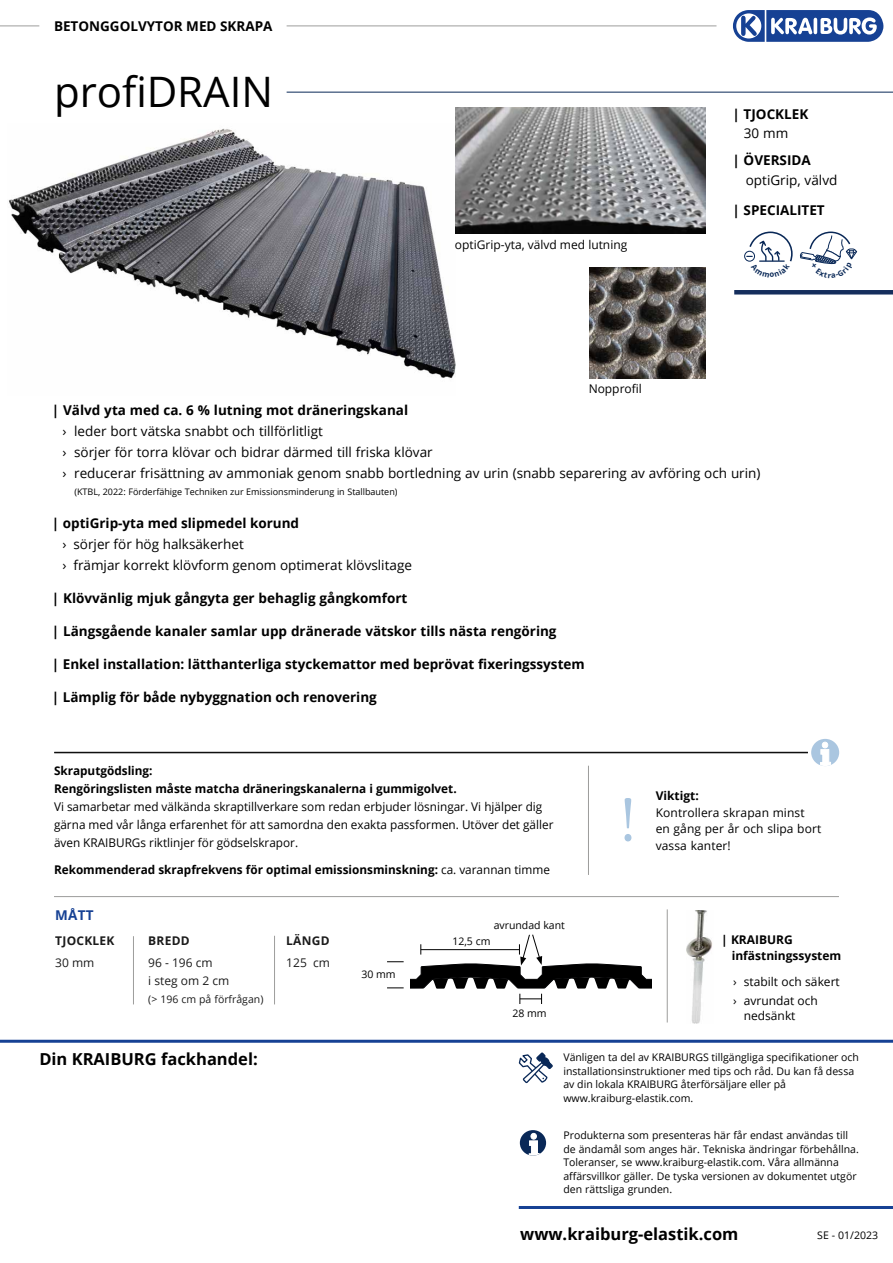
<style>
.page{position:relative;width:893px;height:1263px;background:#fff}
.page>*{position:absolute;margin:0;border:0;box-sizing:border-box;transform-origin:0 0}
.t1{font:42px "Open Sans";color:#000}
.t2{font:700 16.5px "Open Sans";color:#000}
.t3{font:700 13.5px "Open Sans";color:#000}
.t4{font:13.5px/21px "Open Sans";color:#000}
.t5{font:700 13.5px "Open Sans";color:#164194}
.t6{font:12px/18px "Open Sans";color:#000}
.t7{font:700 12px/16.5px "Open Sans";color:#000}
.t8{font:700 12px "Open Sans";letter-spacing:.02em;color:#000}
.t9{font:10.5px/13.5px "Open Sans";color:#000}
.t10{font:9px "Open Sans";color:#000}
.s1{font-weight:400}
</style>
<div class="page">
<img style="left:9px;top:128px;width:446px;height:251px">
<hr style="left:54px;top:896px;width:785px;height:1px;background:#9d9d9c">
<hr style="left:133px;top:936px;width:1px;height:68px;background:#9d9d9c">
<hr style="left:274px;top:936px;width:1px;height:68px;background:#9d9d9c">
<svg style="left:387px;top:961px;width:17px;height:1px"></svg>
<svg style="left:387px;top:987px;width:17px;height:1px"></svg>
<svg style="left:411px;top:934px;width:240px;height:70px"></svg>
<hr style="left:287px;top:92px;width:606px;height:1px;background:#092857">
<hr style="left:0;top:26px;width:39px;height:1px;background:#9d9d9c">
<hr style="left:287px;top:26px;width:429px;height:1px;background:#9d9d9c">
<img style="left:686px;top:910px;width:26px;height:113px">
<hr style="left:667px;top:909px;width:1px;height:113px;background:#9d9d9c">
<svg style="left:733px;top:10px;width:151px;height:32px"></svg>
<hr style="left:0;top:1040px;width:893px;height:3px;background:#164194">
<svg style="left:518px;top:1052px;width:35px;height:32px"></svg>
<div style="left:520px;top:1130px;width:26px;height:25px;background:#092857;border-radius:50%"></div>
<svg style="left:529px;top:1133px;width:10px;height:22px"></svg>
<hr style="left:519px;top:1206px;width:374px;height:3px;background:#164194">
<img style="left:455px;top:108px;width:250px;height:125px">
<img style="left:589px;top:268px;width:117px;height:110px">
<hr style="left:734px;top:290px;width:159px;height:4px;background:#152e5d">
<div style="left:744px;top:251px;width:11px;height:11px;border:1px solid #092857;border-radius:50%"></div>
<svg style="left:624px;top:798px;width:7px;height:43px"></svg>
<div style="left:811px;top:739px;width:28px;height:27px;background:#aac6e0;border-radius:50%"></div>
<svg style="left:820px;top:742px;width:11px;height:24px"></svg>
<hr style="left:588px;top:766px;width:1px;height:109px;background:#9d9d9c">
<hr style="left:54px;top:752px;width:754px;height:1px;background:#000">
<svg style="left:745px;top:231px;width:112px;height:34px"></svg>
<p class="t3" style="left:54px;top:16px;width:220px">BETONGGOLVYTOR MED SKRAPA</p>
<h1 class="t1" style="left:54px;top:63px;width:220px">profiDRAIN</h1>
<p class="t6" style="left:455px;top:235px;width:174px">optiGrip-yta, välvd med lutning</p>
<p class="t6" style="left:589px;top:380px;width:55px">Nopprofil</p>
<p class="t3" style="left:732px;top:104px;width:78px">| TJOCKLEK</p>
<p class="t4" style="left:744px;top:123px;width:46px">30 mm</p>
<p class="t3" style="left:732px;top:151px;width:80px">| ÖVERSIDA</p>
<p class="t4" style="left:746px;top:169px;width:93px">optiGrip, välvd</p>
<p class="t3" style="left:732px;top:200px;width:94px">| SPECIALITET</p>
<p class="t3" style="left:52px;top:401px;width:358px">| Välvd yta med ca. 6 % lutning mot dräneringskanal</p>
<p class="t4" style="left:62px;top:421px;width:700px">› leder bort vätska snabbt och tillförlitligt<br>› sörjer för torra klövar och bidrar därmed till friska klövar<br>› reducerar frisättning av ammoniak genom snabb bortledning av urin (snabb separering av avföring och urin)</p>
<p class="t10" style="left:74px;top:485px;width:325px">(KTBL, 2022: Förderfähige Techniken zur Emissionsminderung in Stallbauten)</p>
<p class="t3" style="left:52px;top:513px;width:249px">| optiGrip-yta med slipmedel korund</p>
<p class="t4" style="left:62px;top:533px;width:351px">› sörjer för hög halksäkerhet<br>› främjar korrekt klövform genom optimerat klövslitage</p>
<p class="t3" style="left:52px;top:588px;width:357px">| Klövvänlig mjuk gångyta ger behaglig gångkomfort</p>
<p class="t3" style="left:52px;top:621px;width:506px">| Längsgående kanaler samlar upp dränerade vätskor tills nästa rengöring</p>
<p class="t3" style="left:52px;top:654px;width:534px">| Enkel installation: lätthanterliga styckemattor med beprövat fixeringssystem</p>
<p class="t3" style="left:52px;top:687px;width:327px">| Lämplig för både nybyggnation och renovering</p>
<p class="t7" style="left:54px;top:761px;width:404px;line-height:18px">Skraputgödsling:<br>Rengöringslisten måste matcha dräneringskanalerna i gummigolvet.</p>
<p class="t6" style="left:54px;top:797px;width:501px">Vi samarbetar med välkända skraptillverkare som redan erbjuder lösningar. Vi hjälper dig gärna med vår långa erfarenhet för att samordna den exakta passformen. Utöver det gäller även KRAIBURGs riktlinjer för gödselskrapor.</p>
<p class="t7" style="left:54px;top:861px;width:498px">Rekommenderad skrapfrekvens för optimal emissionsminskning: <span class="s1">ca. varannan timme</span></p>
<p class="t5" style="left:55px;top:905px;width:40px">MÅTT</p>
<p class="t8" style="left:55px;top:932px;width:61px">TJOCKLEK</p>
<p class="t7" style="left:148px;top:932px;width:43px">BREDD</p>
<p class="t7" style="left:286px;top:932px;width:45px">LÄNGD</p>
<p class="t6" style="left:55px;top:953px;width:41px">30 mm</p>
<p class="t6" style="left:148px;top:953px;width:66px">96 - 196 cm</p>
<p class="t6" style="left:286px;top:953px;width:45px">125 cm</p>
<p class="t6" style="left:148px;top:971px;width:82px">i steg om 2 cm</p>
<p class="t9" style="left:148px;top:992px;width:117px">(&gt; 196 cm på förfrågan)</p>
<p class="t9" style="left:361px;top:967px;width:36px">30 mm</p>
<p class="t9" style="left:494px;top:918px;width:73px">avrundad kant</p>
<p class="t9" style="left:452px;top:934px;width:40px">12,5 cm</p>
<p class="t9" style="left:512px;top:1006px;width:36px">28 mm</p>
<p class="t7" style="left:656px;top:787px;width:45px">Viktigt:</p>
<p class="t6" style="left:656px;top:804px;width:167px;line-height:16.5px">Kontrollera skrapan minst en gång per år och slipa bort vassa kanter!</p>
<p class="t7" style="left:732px;top:931px;width:111px;text-indent:-10px">| KRAIBURG infästningssystem</p>
<p class="t6" style="left:733px;top:971px;width:108px;line-height:19.5px">› stabilt och säkert › avrundat och</p>
<p class="t6" style="left:744px;top:1006px;width:53px">nedsänkt</p>
<h2 class="t2" style="left:39px;top:1047px;width:220px">Din KRAIBURG fackhandel:</h2>
<p class="t9" style="left:563px;top:1050px;width:297px">Vänligen ta del av KRAIBURGS tillgängliga specifikationer och installationsinstruktioner med tips och råd. Du kan få dessa av din lokala KRAIBURG återförsäljare eller på www.kraiburg-elastik.com.</p>
<p class="t9" style="left:563px;top:1128px;width:297px">Produkterna som presenteras här får endast användas till de ändamål som anges här. Tekniska ändringar förbehållna.<br>Toleranser, se www.kraiburg-elastik.com. Våra allmänna affärsvillkor gäller. De tyska versionen av dokumentet utgör den rättsliga grunden.</p>
<h2 class="t2" style="left:520px;top:1222px;width:220px">www.kraiburg-elastik.com</h2>
<p class="t9" style="left:817px;top:1228px;width:62px">SE - 01/2023</p>
</div>
